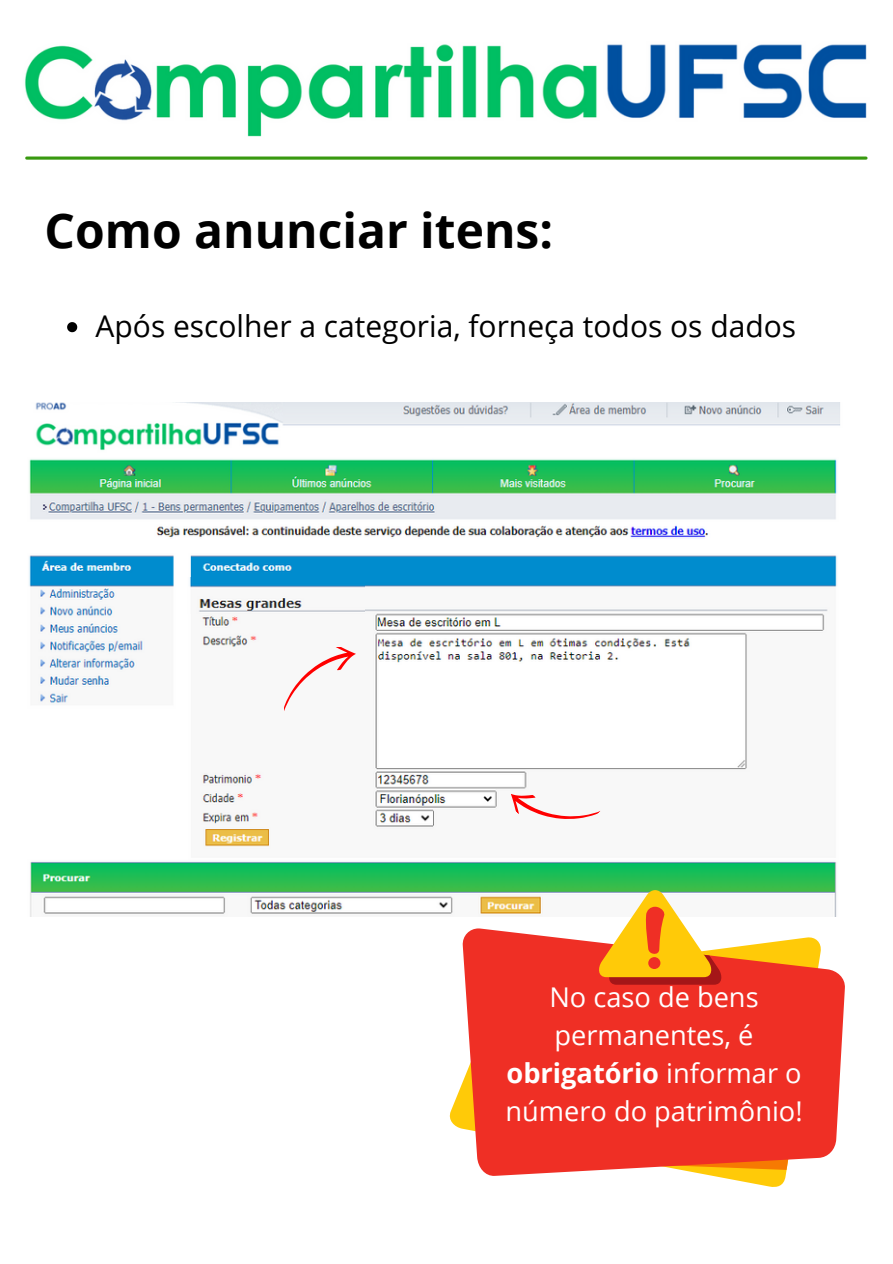
<style>
.page{position:relative;width:893px;height:1264px;background:#fff}
.page>*{position:absolute;margin:0;border:0;box-sizing:border-box;transform-origin:0 0}
.t1{font:700 48px "Open Sans";color:#000}
.t2{font:30px "Open Sans";color:#000}
.t3{font:27.15px/38.1px "Open Sans";color:#fff;text-align:center}
.s1{font-weight:700}
</style>
<div class="page">
<img style="left:24px;top:44px;width:844px;height:115px">
<svg style="left:27px;top:156px;width:839px;height:4px;background:#62ae42"></svg>
<img style="left:29px;top:402px;width:811px;height:514px">
<svg style="left:284px;top:646px;width:72px;height:65px"></svg>
<svg style="left:505px;top:756px;width:96px;height:97px"></svg>
<svg style="left:449px;top:1084px;width:337px;height:103px"></svg>
<svg style="left:462px;top:928px;width:383px;height:248px;background:#f14737"></svg>
<svg style="left:597px;top:890px;width:125px;height:94px"></svg>
<div style="left:293px;top:558px;width:393px;height:23px;background:#008cce"></div>
<svg style="left:464px;top:428px;width:222px;height:27px"></svg>
<div style="left:686px;top:428px;width:51px;height:27px;background:#fff"></div>
<img style="left:188px;top:577px;width:141px;height:36px">
<svg style="left:67px;top:322px;width:10px;height:10px"></svg>
<img style="left:329px;top:571px;width:35px;height:75px">
<p class="t1" style="left:45px;top:196px;width:510px">Como anunciar itens:</p>
<p class="t2" style="left:96px;top:305px;width:702px">Após escolher a categoria, forneça todos os dados</p>
<p class="t3" style="left:505px;top:977px;width:298px">No caso de bens permanentes, é <span class="s1">obrigatório</span> informar o número do patrimônio!</p>
</div>
